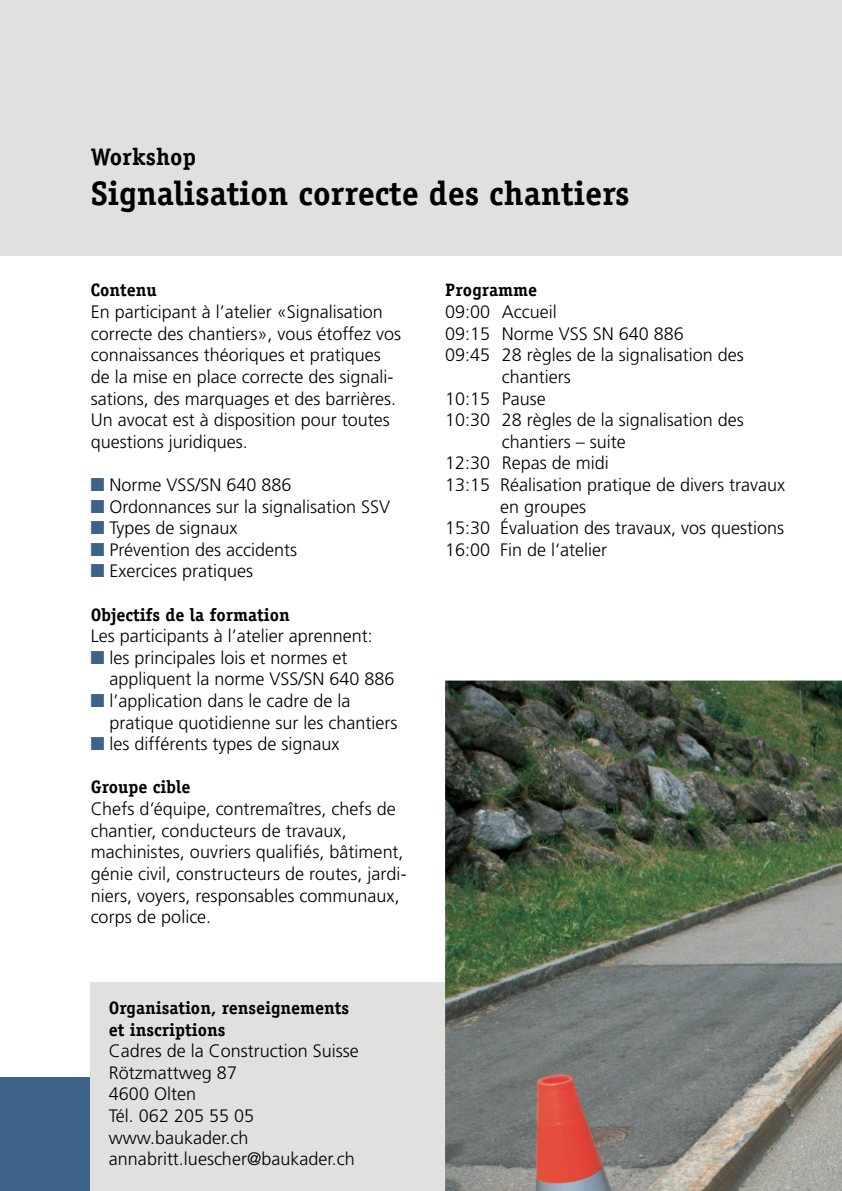
<style>
.page{position:relative;width:842px;height:1191px;background:#fff}
.page>*{position:absolute;margin:0;border:0;box-sizing:border-box;transform-origin:0 0}
.t1{font:700 34px "Officina Serif Std";color:#000}
.t2{font:700 24px "Officina Serif Std";color:#000}
.t3{font:300 18px/21.6px "Frutiger LT Std";color:#000}
.t4{font:700 18px/21.6px "Officina Serif Std";color:#000}
.s1{font-family:"Monotype Sorts";font-weight:400;color:#3d6488}
</style>
<div class="page">
<div style="left:0;top:0;width:842px;height:255px;background:#e0e0df"></div>
<div style="left:0;top:1077px;width:93px;height:114px;background:#3d6488"></div>
<img style="left:445px;top:680px;width:397px;height:511px">
<div style="left:91px;top:982px;width:354px;height:209px;background:#e0e0df"></div>
<h2 class="t2" style="left:91px;top:141px;width:107px">Workshop</h2>
<h1 class="t1" style="left:91px;top:173px;width:540px">Signalisation correcte des chantiers</h1>
<p class="t4" style="left:91px;top:279px;width:68px">Contenu</p>
<p class="t3" style="left:91px;top:301px;width:312px">En participant à l’atelier «Signalisation correcte des chantiers», vous étoffez vos connaissances théoriques et pratiques de la mise en place correcte des signali&shy;sations, des marquages et des barrières.<br>Un avocat est à disposition pour toutes questions juridiques.</p>
<p class="t3" style="left:91px;top:474px;width:301px"><span class="s1">N</span> Norme VSS/SN 640 886<br><span class="s1">N</span> Ordonnances sur la signalisation SSV<br><span class="s1">N</span> Types de signaux<br><span class="s1">N</span> Prévention des accidents<br><span class="s1">N</span> Exercices pratiques</p>
<p class="t4" style="left:91px;top:603px;width:200px">Objectifs de la formation</p>
<p class="t3" style="left:91px;top:625px;width:284px">Les participants à l’atelier aprennent:<br><span class="s1">N</span> les principales lois et normes et</p>
<p class="t3" style="left:91px;top:668px;width:305px;text-indent:19px">appliquent la norme VSS/SN 640 886<br><span class="s1">N</span> l’application dans le cadre de la</p>
<p class="t3" style="left:91px;top:712px;width:308px;text-indent:19px">pratique quotidienne sur les chantiers<br><span class="s1">N</span> les différents types de signaux</p>
<p class="t4" style="left:91px;top:776px;width:101px">Groupe cible</p>
<p class="t3" style="left:91px;top:798px;width:317px">Chefs d’équipe, contremaîtres, chefs de chantier, conducteurs de travaux, machinistes, ouvriers qualifiés, bâtiment, génie civil, constructeurs de routes, jardi&shy;niers, voyers, responsables communaux, corps de police.</p>
<p class="t4" style="left:109px;top:996px;width:242px">Organisation, renseignements et inscriptions</p>
<p class="t3" style="left:109px;top:1040px;width:251px">Cadres de la Construction Suisse<br>Rötzmattweg 87<br>4600 Olten<br>Tél. 062 205 55 05 www.baukader.ch annabritt.luescher@baukader.ch</p>
<p class="t4" style="left:445px;top:279px;width:94px">Programme</p>
<p class="t3" style="left:445px;top:301px;width:113px">09:00 Accueil</p>
<p class="t3" style="left:445px;top:323px;width:240px">09:15 Norme VSS SN 640 886</p>
<p class="t3" style="left:445px;top:344px;width:300px">09:45 28 règles de la signalisation des</p>
<p class="t3" style="left:502px;top:366px;width:70px">chantiers</p>
<p class="t3" style="left:445px;top:388px;width:102px">10:15 Pause</p>
<p class="t3" style="left:445px;top:409px;width:300px">10:30 28 règles de la signalisation des</p>
<p class="t3" style="left:502px;top:431px;width:126px">chantiers – suite</p>
<p class="t3" style="left:445px;top:452px;width:165px">12:30 Repas de midi</p>
<p class="t3" style="left:445px;top:474px;width:342px">13:15 Réalisation pratique de divers travaux</p>
<p class="t3" style="left:500px;top:496px;width:88px">en groupes</p>
<p class="t3" style="left:445px;top:517px;width:341px">15:30 Évaluation des travaux, vos questions</p>
<p class="t3" style="left:445px;top:539px;width:164px">16:00 Fin de l‘atelier</p>
</div>
